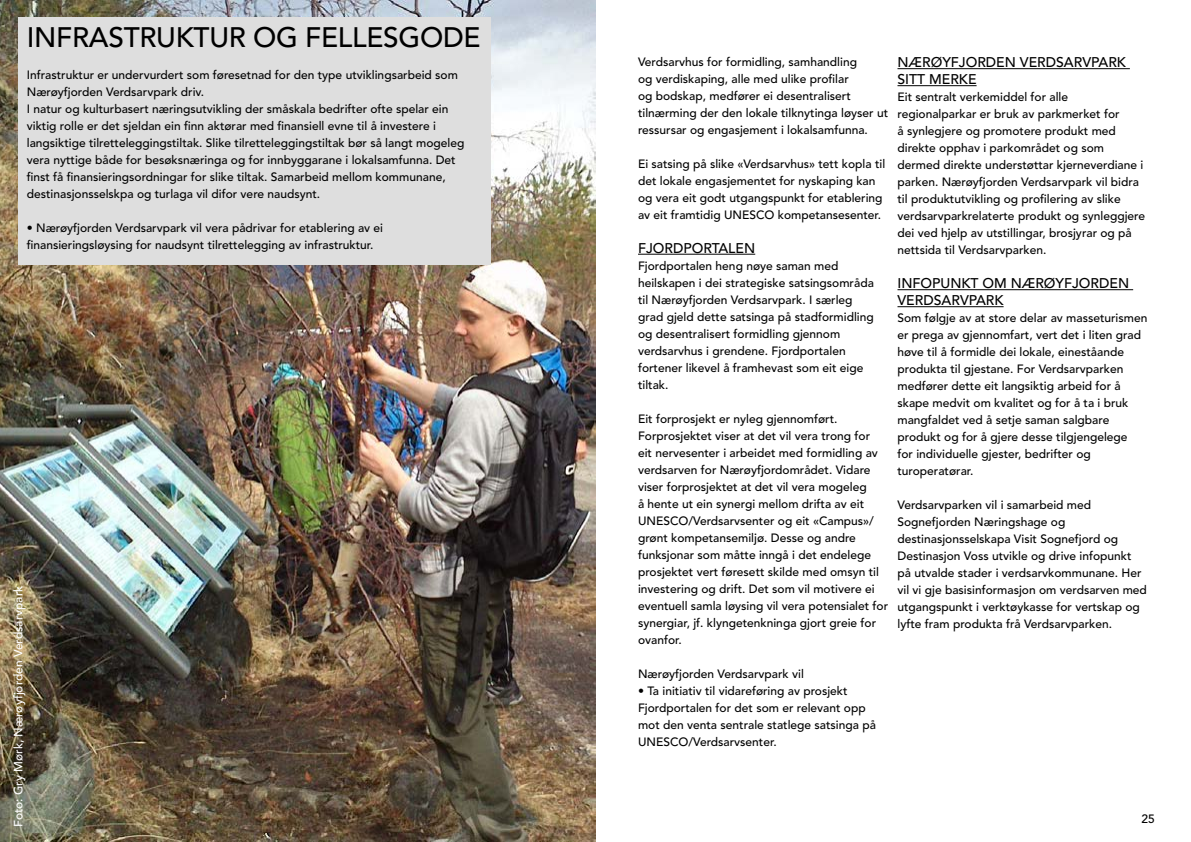
<style>
.page{position:relative;width:1191px;height:842px;background:#fff}
.page>*{position:absolute;margin:0;border:0;box-sizing:border-box;transform-origin:0 0}
.t1{font:500 28px "Avenir LT Std";letter-spacing:-.01em;color:#000}
.t2{font:500 14px/17px "Avenir LT Std";color:#000}
.t3{font:500 12px/17px "Avenir LT Std";color:#000}
.t4{font:500 12px "Avenir LT Std";color:#fff}
</style>
<div class="page">
<hr style="left:638px;top:254px;width:117px;height:1px;background:#000">
<hr style="left:897px;top:68px;width:232px;height:1px;background:#000">
<hr style="left:897px;top:85px;width:79px;height:1px;background:#000">
<hr style="left:897px;top:289px;width:236px;height:1px;background:#000">
<hr style="left:897px;top:306px;width:106px;height:1px;background:#000">
<img style="left:0;top:0;width:595px;height:842px">
<div style="left:18px;top:18px;width:472px;height:247px;background:#dedede"></div>
<h1 class="t1" style="left:27px;top:22px;width:455px">INFRASTRUKTUR OG FELLESGODE</h1>
<p class="t3" style="left:27px;top:66px;width:439px">Infrastruktur er undervurdert som føresetnad for den type utviklingsarbeid som Nærøyfjorden Verdsarvpark driv.<br>I natur og kulturbasert næringsutvikling der småskala bedrifter ofte spelar ein viktig rolle er det sjeldan ein finn aktørar med finansiell evne til å investere i langsiktige tilretteleggingstiltak. Slike tilretteleggingstiltak bør så langt mogeleg vera nyttige både for besøksnæringa og for innbyggarane i lokalsamfunna. Det finst få finansieringsordningar for slike tiltak. Samarbeid mellom kommunane, destinasjonsselskpa og turlaga vil difor vere naudsynt.</p>
<p class="t3" style="left:27px;top:219px;width:358px">• Nærøyfjorden Verdsarvpark vil vera pådrivar for etablering av ei finansieringsløysing for naudsynt tilrettelegging av infrastruktur.</p>
<p class="t4" style="left:11px;top:827px;width:243px;rotate:-90deg">Foto: Gry Mørk, Nærøyfjorden Verdsarvpark</p>
<p class="t3" style="left:638px;top:53px;width:252px">Verdsarvhus for formidling, samhandling<br>og verdiskaping, alle med ulike profilar<br>og bodskap, medfører ei desentralisert tilnærming der den lokale tilknytinga løyser ut ressursar og engasjement i lokalsamfunna.</p>
<p class="t3" style="left:638px;top:155px;width:249px">Ei satsing på slike «Verdsarvhus» tett kopla til det lokale engasjementet for nyskaping kan og vera eit godt utgangspunkt for etablering av eit framtidig UNESCO kompetansesenter.</p>
<p class="t2" style="left:638px;top:240px;width:119px">FJORDPORTALEN</p>
<p class="t3" style="left:638px;top:257px;width:237px">Fjordportalen heng nøye saman med heilskapen i dei strategiske satsingsområda til Nærøyfjorden Verdsarvpark. I særleg grad gjeld dette satsinga på stadformidling og desentralisert formidling gjennom verdsarvhus i grendene. Fjordportalen fortener likevel å framhevast som eit eige tiltak.</p>
<p class="t3" style="left:638px;top:410px;width:252px">Eit forprosjekt er nyleg gjennomført.<br>Forprosjektet viser at det vil vera trong for<br>eit nervesenter i arbeidet med formidling av verdsarven for Nærøyfjordområdet. Vidare viser forprosjektet at det vil vera mogeleg<br>å hente ut ein synergi mellom drifta av eit UNESCO/Verdsarvsenter og eit «Campus»/ grønt kompetansemiljø. Desse og andre funksjonar som måtte inngå i det endelege prosjektet vert føresett skilde med omsyn til investering og drift. Det som vil motivere ei eventuell samla løysing vil vera potensialet for synergiar, jf. klyngetenkninga gjort greie for ovanfor.</p>
<p class="t3" style="left:638px;top:665px;width:167px">Nærøyfjorden Verdsarvpark vil</p>
<p class="t3" style="left:638px;top:682px;width:239px">• Ta initiativ til vidareføring av prosjekt Fjordportalen for det som er relevant opp mot den venta sentrale statlege satsinga på UNESCO/Verdsarvsenter.</p>
<p class="t2" style="left:897px;top:54px;width:230px">NÆRØYFJORDEN VERDSARVPARK<br>SITT MERKE</p>
<p class="t3" style="left:897px;top:89px;width:249px">Eit sentralt verkemiddel for alle regionalparkar er bruk av parkmerket for<br>å synlegjere og promotere produkt med direkte opphav i parkområdet og som dermed direkte understøttar kjerneverdiane i parken. Nærøyfjorden Verdsarvpark vil bidra til produktutvikling og profilering av slike verdsarvparkrelaterte produkt og synleggjere dei ved hjelp av utstillingar, brosjyrar og på nettsida til Verdsarvparken.</p>
<p class="t2" style="left:897px;top:275px;width:233px">INFOPUNKT OM NÆRØYFJORDEN<br>VERDSARVPARK</p>
<p class="t3" style="left:897px;top:310px;width:251px">Som følgje av at store delar av masseturismen er prega av gjennomfart, vert det i liten grad høve til å formidle dei lokale, eineståande produkta til gjestane. For Verdsarvparken medfører dette eit langsiktig arbeid for å skape medvit om kvalitet og for å ta i bruk mangfaldet ved å setje saman salgbare produkt og for å gjere desse tilgjengelege<br>for individuelle gjester, bedrifter og turoperatørar.</p>
<p class="t3" style="left:897px;top:497px;width:251px">Verdsarvparken vil i samarbeid med Sognefjorden Næringshage og destinasjonsselskapa Visit Sognefjord og Destinasjon Voss utvikle og drive infopunkt på utvalde stader i verdsarvkommunane. Her vil vi gje basisinformasjon om verdsarven med utgangspunkt i verktøykasse for vertskap og lyfte fram produkta frå Verdsarvparken.</p>
<p class="t3" style="left:1141px;top:810px;width:15px">25</p>
</div>
